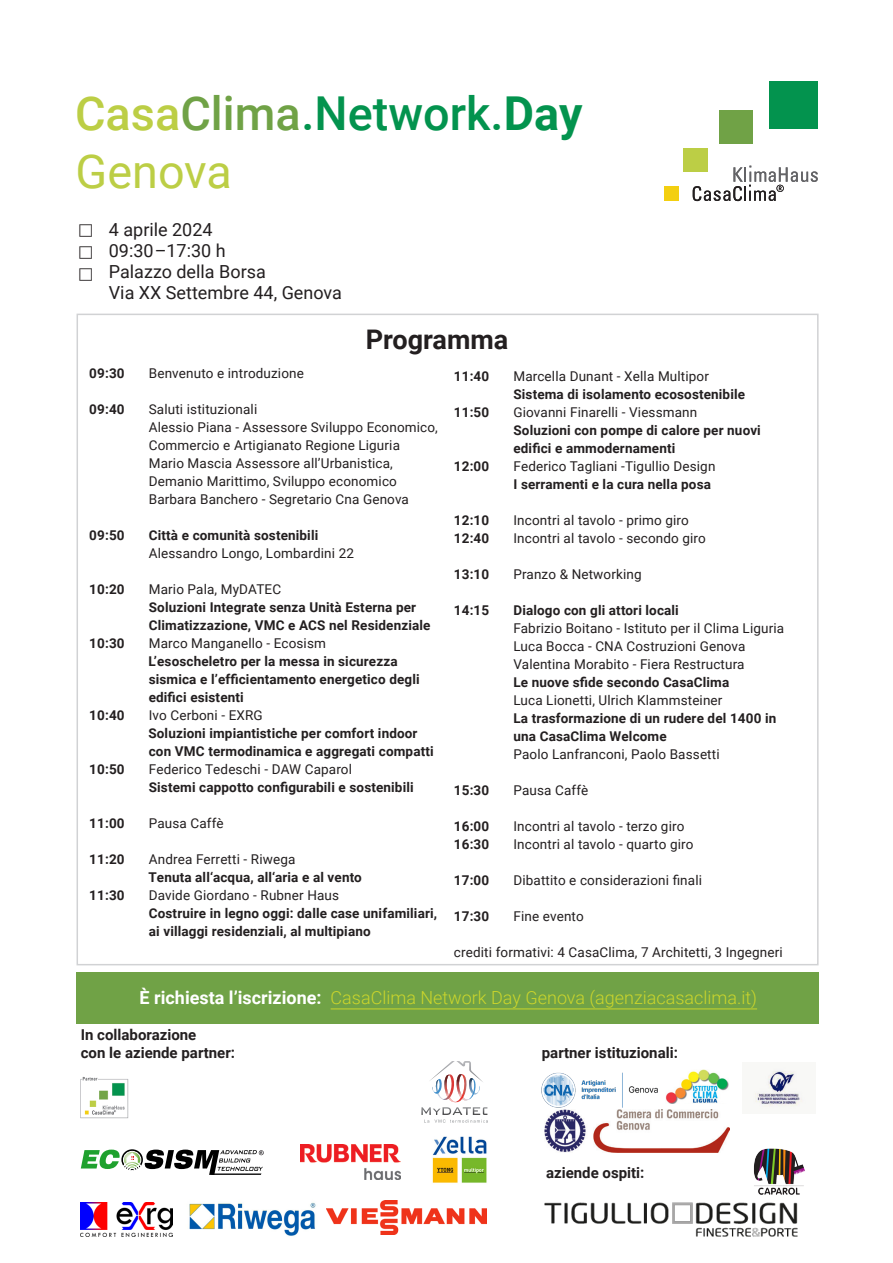
<style>
.page{position:relative;width:893px;height:1263px;background:#fff}
.page>*{position:absolute;margin:0;border:0;box-sizing:border-box;transform-origin:0 0}
.t1{font:500 46.8px "Roboto";color:#03934e}
.t2{font:46.8px "Roboto";color:#bcce45}
.t3{font:700 27px "Roboto";color:#231f20}
.t4{font:300 18px "Roboto";color:#cbd52c}
.t5{font:18px "Roboto";color:#231f20}
.t6{font:700 15px "Roboto";color:#231f20}
.t7{font:13.5px/18px "Roboto";letter-spacing:.01em;color:#231f20}
.t8{font:700 13.5px/18px "Roboto";letter-spacing:.01em;color:#231f20}
.s1{color:#bcce45}
.s2{color:#70a246}
.s3{font-weight:700}
.s4{font-weight:700;color:#fff}
</style>
<div class="page">
<div style="left:664px;top:186px;width:14px;height:15px;background:#f3cf10"></div>
<div style="left:683px;top:148px;width:24px;height:24px;background:#bcce45"></div>
<div style="left:719px;top:110px;width:34px;height:33px;background:#70a246"></div>
<div style="left:770px;top:81px;width:48px;height:48px;background:#03934e"></div>
<svg style="left:693px;top:166px;width:125px;height:35px"></svg>
<div style="left:77px;top:973px;width:742px;height:51px;background:#70a246"></div>
<hr style="left:331px;top:1008px;width:426px;height:1px;background:#cbd52c">
<img style="left:170px;top:1202px;width:146px;height:35px">
<img style="left:301px;top:1145px;width:99px;height:34px">
<img style="left:432px;top:1136px;width:55px;height:47px">
<img style="left:326px;top:1200px;width:160px;height:34px">
<img style="left:542px;top:1073px;width:116px;height:34px">
<img style="left:545px;top:1202px;width:252px;height:34px">
<img style="left:81px;top:1202px;width:92px;height:34px">
<svg style="left:81px;top:1149px;width:183px;height:26px"></svg>
<img style="left:738px;top:1148px;width:67px;height:62px">
<svg style="left:421px;top:1061px;width:66px;height:62px"></svg>
<img style="left:544px;top:1110px;width:185px;height:42px">
<img style="left:666px;top:1069px;width:63px;height:34px">
<img style="left:753px;top:1069px;width:50px;height:40px">
<img style="left:80px;top:1076px;width:49px;height:43px">
<p class="t1" style="left:75px;top:80px;width:509px"><span class="s1">Casa</span><span class="s2">Clima</span>.Network.<span class="s3">Day</span></p>
<p class="t2" style="left:76px;top:138px;width:158px">Genova</p>
<p class="t5" style="left:109px;top:217px;width:105px">4 aprile 2024</p>
<p class="t5" style="left:109px;top:238px;width:118px">09:30–17:30 h</p>
<p class="t5" style="left:109px;top:259px;width:158px">Palazzo della Borsa</p>
<p class="t5" style="left:109px;top:280px;width:235px">Via XX Settembre 44, Genova</p>
<p class="t3" style="left:366px;top:320px;width:144px">Programma</p>
<p class="t8" style="left:89px;top:363px;width:37px">09:30</p>
<p class="t7" style="left:149px;top:363px;width:157px">Benvenuto e introduzione</p>
<p class="t8" style="left:89px;top:399px;width:37px">09:40</p>
<p class="t7" style="left:149px;top:399px;width:110px">Saluti istituzionali</p>
<p class="t7" style="left:149px;top:417px;width:291px">Alessio Piana - Assessore Sviluppo Economico,<br>Commercio e Artigianato Regione Liguria</p>
<p class="t7" style="left:149px;top:453px;width:246px">Mario Mascia Assessore all’Urbanistica,</p>
<p class="t7" style="left:149px;top:471px;width:250px">Demanio Marittimo, Sviluppo economico</p>
<p class="t7" style="left:149px;top:489px;width:262px">Barbara Banchero - Segretario Cna Genova</p>
<p class="t8" style="left:89px;top:525px;width:37px">09:50</p>
<p class="t8" style="left:149px;top:525px;width:171px">Città e comunità sostenibili</p>
<p class="t7" style="left:149px;top:543px;width:207px">Alessandro Longo, Lombardini 22</p>
<p class="t8" style="left:89px;top:579px;width:37px">10:20</p>
<p class="t7" style="left:149px;top:579px;width:134px">Mario Pala, MyDATEC</p>
<p class="t8" style="left:149px;top:597px;width:283px">Soluzioni Integrate senza Unità Esterna per<br>Climatizzazione, VMC e ACS nel Residenziale</p>
<p class="t8" style="left:89px;top:633px;width:37px">10:30</p>
<p class="t7" style="left:149px;top:633px;width:179px">Marco Manganello - Ecosism</p>
<p class="t8" style="left:148px;top:651px;width:251px">L’esoscheletro per la messa in sicurezza</p>
<p class="t8" style="left:149px;top:669px;width:272px">sismica e l’efficientamento energetico degli</p>
<p class="t8" style="left:149px;top:687px;width:96px">edifici esistenti</p>
<p class="t8" style="left:89px;top:705px;width:37px">10:40</p>
<p class="t7" style="left:149px;top:705px;width:116px">Ivo Cerboni - EXRG</p>
<p class="t8" style="left:148px;top:723px;width:287px">Soluzioni impiantistiche per comfort indoor con VMC termodinamica e aggregati compatti</p>
<p class="t8" style="left:89px;top:759px;width:37px">10:50</p>
<p class="t7" style="left:149px;top:759px;width:205px">Federico Tedeschi - DAW Caparol</p>
<p class="t8" style="left:149px;top:777px;width:266px">Sistemi cappotto configurabili e sostenibili</p>
<p class="t8" style="left:89px;top:813px;width:37px">11:00</p>
<p class="t7" style="left:149px;top:813px;width:76px">Pausa Caffè</p>
<p class="t8" style="left:89px;top:849px;width:37px">11:20</p>
<p class="t7" style="left:149px;top:849px;width:148px">Andrea Ferretti - Riwega</p>
<p class="t8" style="left:148px;top:867px;width:215px">Tenuta all‘acqua, all‘aria e al vento</p>
<p class="t8" style="left:89px;top:885px;width:37px">11:30</p>
<p class="t7" style="left:149px;top:885px;width:192px">Davide Giordano - Rubner Haus</p>
<p class="t8" style="left:149px;top:903px;width:290px">Costruire in legno oggi: dalle case unifamiliari,</p>
<p class="t8" style="left:149px;top:921px;width:223px">ai villaggi residenziali, al multipiano</p>
<p class="t8" style="left:454px;top:367px;width:37px">11:40</p>
<p class="t7" style="left:513px;top:367px;width:197px">Marcella Dunant - Xella Multipor</p>
<p class="t8" style="left:513px;top:385px;width:233px">Sistema di isolamento ecosostenibile</p>
<p class="t8" style="left:454px;top:403px;width:37px">11:50</p>
<p class="t7" style="left:513px;top:403px;width:185px">Giovanni Finarelli - Viessmann</p>
<p class="t8" style="left:513px;top:421px;width:249px">Soluzioni con pompe di calore per nuovi</p>
<p class="t8" style="left:513px;top:439px;width:163px">edifici e ammodernamenti</p>
<p class="t8" style="left:454px;top:457px;width:37px">12:00</p>
<p class="t7" style="left:513px;top:457px;width:203px">Federico Tagliani -Tigullio Design</p>
<p class="t8" style="left:513px;top:475px;width:199px">I serramenti e la cura nella posa</p>
<p class="t8" style="left:454px;top:511px;width:37px">12:10</p>
<p class="t7" style="left:513px;top:511px;width:177px">Incontri al tavolo - primo giro</p>
<p class="t8" style="left:454px;top:529px;width:37px">12:40</p>
<p class="t7" style="left:513px;top:529px;width:194px">Incontri al tavolo - secondo giro</p>
<p class="t8" style="left:454px;top:565px;width:37px">13:10</p>
<p class="t7" style="left:513px;top:565px;width:130px">Pranzo &amp; Networking</p>
<p class="t8" style="left:454px;top:601px;width:37px">14:15</p>
<p class="t8" style="left:513px;top:601px;width:167px">Dialogo con gli attori locali</p>
<p class="t7" style="left:513px;top:619px;width:272px">Fabrizio Boitano - Istituto per il Clima Liguria</p>
<p class="t7" style="left:513px;top:637px;width:234px">Luca Bocca - CNA Costruzioni Genova</p>
<p class="t7" style="left:513px;top:655px;width:233px">Valentina Morabito - Fiera Restructura</p>
<p class="t8" style="left:513px;top:673px;width:217px">Le nuove sfide secondo CasaClima</p>
<p class="t7" style="left:513px;top:691px;width:211px">Luca Lionetti, Ulrich Klammsteiner</p>
<p class="t8" style="left:513px;top:709px;width:264px">La trasformazione di un rudere del 1400 in una CasaClima Welcome</p>
<p class="t7" style="left:513px;top:745px;width:208px">Paolo Lanfranconi, Paolo Bassetti</p>
<p class="t8" style="left:454px;top:781px;width:37px">15:30</p>
<p class="t7" style="left:513px;top:781px;width:76px">Pausa Caffè</p>
<p class="t8" style="left:454px;top:817px;width:37px">16:00</p>
<p class="t7" style="left:513px;top:817px;width:172px">Incontri al tavolo - terzo giro</p>
<p class="t8" style="left:454px;top:835px;width:37px">16:30</p>
<p class="t7" style="left:513px;top:835px;width:181px">Incontri al tavolo - quarto giro</p>
<p class="t8" style="left:454px;top:871px;width:37px">17:00</p>
<p class="t7" style="left:513px;top:871px;width:190px">Dibattito e considerazioni finali</p>
<p class="t8" style="left:454px;top:907px;width:37px">17:30</p>
<p class="t7" style="left:513px;top:907px;width:72px">Fine evento</p>
<p class="t7" style="left:454px;top:943px;width:330px">crediti formativi: 4 CasaClima, 7 Architetti, 3 Ingegneri</p>
<p class="t4" style="left:140px;top:985px;width:619px"><span class="s4">È richiesta l’iscrizione:</span> CasaClima Network Day Genova (agenziacasaclima.it)</p>
<p class="t6" style="left:81px;top:1024px;width:117px">In collaborazione</p>
<p class="t6" style="left:81px;top:1042px;width:156px">con le aziende partner:</p>
<p class="t6" style="left:542px;top:1042px;width:138px">partner istituzionali:</p>
<p class="t6" style="left:546px;top:1162px;width:100px">aziende ospiti:</p>
</div>
